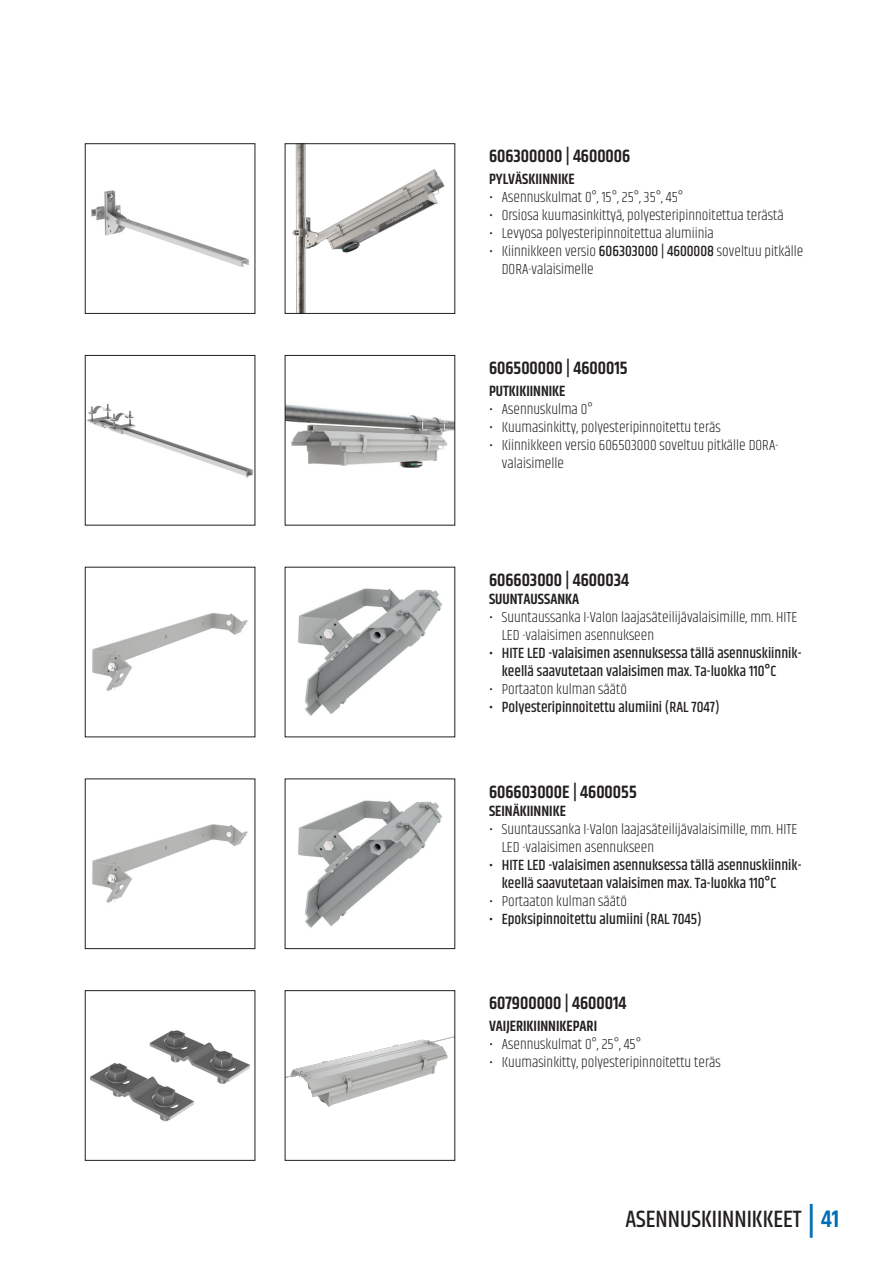
<style>
.page{position:relative;width:893px;height:1263px;background:#fff}
.page>*{position:absolute;margin:0;border:0;box-sizing:border-box;transform-origin:0 0}
.t1{font:500 24px "Khand";color:#231f20}
.t2{font:600 18px "Khand";color:#231f20}
.t3{font:300 15px/18px "Khand";color:#231f20}
.t4{font:500 15px/18px "Khand";color:#231f20}
.t5{font:600 15px "Khand";color:#231f20}
.s1{font-weight:500}
.s2{font-weight:600;font-size:33px;color:#006db8}
.s3{font-weight:600;color:#006db8}
</style>
<div class="page">
<img style="left:91px;top:190px;width:158px;height:77px">
<div style="left:85px;top:144px;width:170px;height:170px;border:1px solid #231f20"></div>
<img style="left:292px;top:146px;width:153px;height:166px">
<img style="left:87px;top:403px;width:166px;height:75px">
<div style="left:85px;top:355px;width:170px;height:170px;border:1px solid #231f20"></div>
<img style="left:287px;top:404px;width:166px;height:64px">
<img style="left:92px;top:613px;width:156px;height:78px">
<img style="left:298px;top:588px;width:144px;height:128px">
<img style="left:92px;top:824px;width:156px;height:79px">
<div style="left:85px;top:779px;width:170px;height:170px;border:1px solid #231f20"></div>
<img style="left:298px;top:800px;width:144px;height:128px">
<img style="left:90px;top:1030px;width:160px;height:92px">
<div style="left:85px;top:990px;width:170px;height:170px;border:1px solid #231f20"></div>
<img style="left:287px;top:1036px;width:166px;height:71px">
<p class="t2" style="left:489px;top:144px;width:143px">606300000 | 4600006</p>
<p class="t5" style="left:489px;top:169px;width:87px">PYLVÄSKIINNIKE</p>
<p class="t3" style="left:489px;top:189px;width:196px">• Asennuskulmat 0°, 15°, 25°, 35°, 45°</p>
<p class="t3" style="left:489px;top:207px;width:296px">• Orsiosa kuumasinkittyä, polyesteripinnoitettua terästä</p>
<p class="t3" style="left:489px;top:225px;width:226px">• Levyosa polyesteripinnoitettua alumiinia</p>
<p class="t3" style="left:502px;top:243px;width:303px;text-indent:-13px">• Kiinnikkeen versio <span class="s1">606303000 | 4600008</span> soveltuu pitkälle<br>DORA-valaisimelle</p>
<p class="t2" style="left:489px;top:356px;width:140px">606500000 | 4600015</p>
<p class="t5" style="left:489px;top:381px;width:78px">PUTKIKIINNIKE</p>
<p class="t3" style="left:489px;top:401px;width:105px">• Asennuskulma 0°</p>
<p class="t3" style="left:489px;top:419px;width:233px">• Kuumasinkitty, polyesteripinnoitettu teräs</p>
<p class="t3" style="left:502px;top:437px;width:278px;text-indent:-13px">• Kiinnikkeen versio 606503000 soveltuu pitkälle DORA&shy;valaisimelle</p>
<p class="t2" style="left:489px;top:568px;width:142px">606603000 | 4600034</p>
<p class="t5" style="left:489px;top:589px;width:92px">SUUNTAUSSANKA</p>
<p class="t3" style="left:502px;top:609px;width:297px;text-indent:-13px">• Suuntaussanka I-Valon laajasäteilijävalaisimille, mm. HITE<br>LED -valaisimen asennukseen</p>
<p class="t4" style="left:502px;top:645px;width:301px;text-indent:-13px">• HITE LED -valaisimen asennuksessa tällä asennuskiinnik&shy;keellä saavutetaan valaisimen max. Ta-luokka 110°C</p>
<p class="t3" style="left:489px;top:681px;width:140px">• Portaaton kulman säätö</p>
<p class="t4" style="left:489px;top:699px;width:232px">• Polyesteripinnoitettu alumiini (RAL 7047)</p>
<p class="t2" style="left:489px;top:780px;width:149px">606603000E | 4600055</p>
<p class="t5" style="left:489px;top:801px;width:78px">SEINÄKIINNIKE</p>
<p class="t3" style="left:502px;top:820px;width:297px;text-indent:-13px">• Suuntaussanka I-Valon laajasäteilijävalaisimille, mm. HITE<br>LED -valaisimen asennukseen</p>
<p class="t4" style="left:502px;top:857px;width:301px;text-indent:-13px">• HITE LED -valaisimen asennuksessa tällä asennuskiinnik&shy;keellä saavutetaan valaisimen max. Ta-luokka 110°C</p>
<p class="t3" style="left:489px;top:892px;width:140px">• Portaaton kulman säätö</p>
<p class="t4" style="left:489px;top:911px;width:214px">• Epoksipinnoitettu alumiini (RAL 7045)</p>
<p class="t2" style="left:489px;top:991px;width:139px">607900000 | 4600014</p>
<p class="t5" style="left:489px;top:1016px;width:110px">VAIJERIKIINNIKEPARI</p>
<p class="t3" style="left:489px;top:1036px;width:154px">• Asennuskulmat 0°, 25°, 45°</p>
<p class="t3" style="left:489px;top:1054px;width:233px">• Kuumasinkitty, polyesteripinnoitettu teräs</p>
<p class="t1" style="left:625px;top:1204px;width:215px">ASENNUSKIINNIKKEET <span class="s2">|</span> <span class="s3">41</span></p>
</div>
